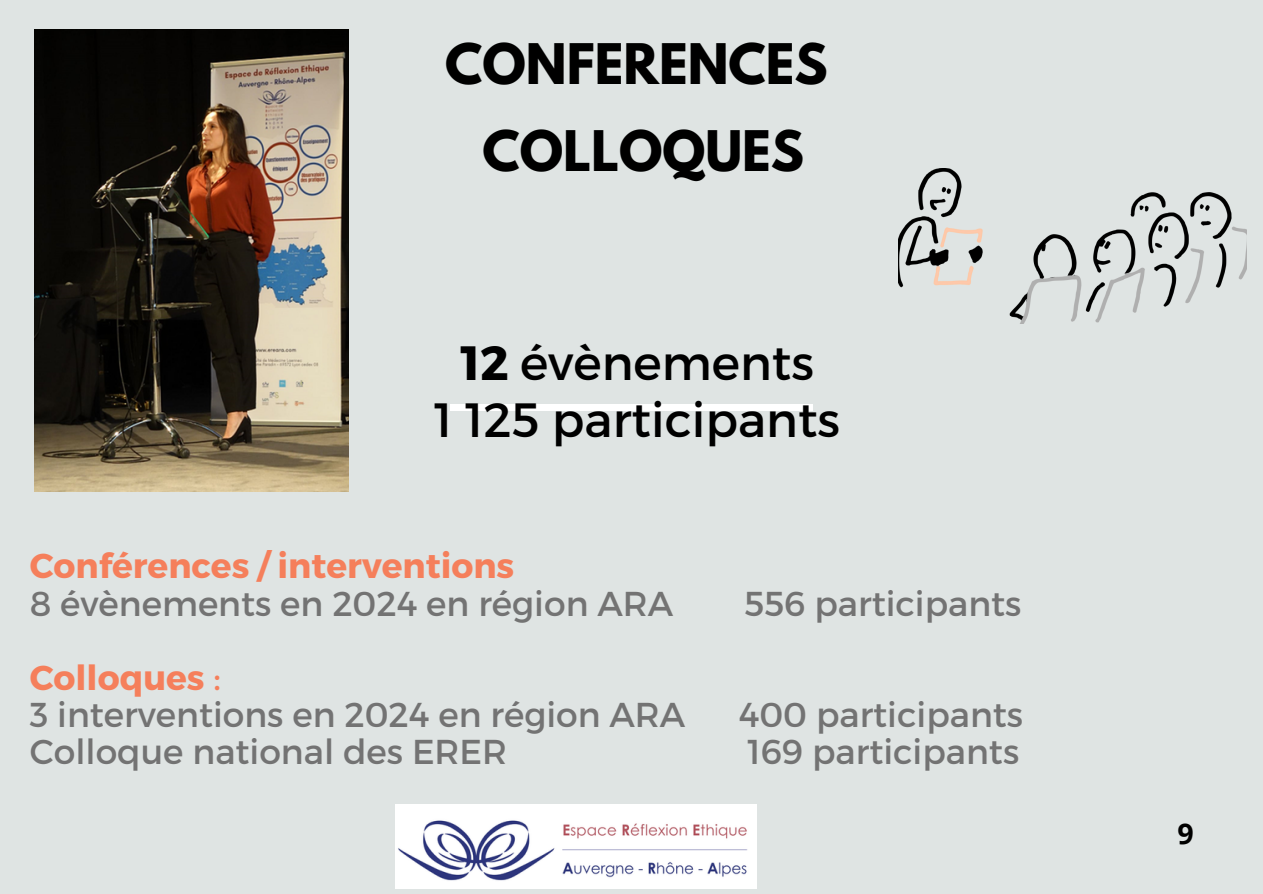
<style>
.page{position:relative;width:1263px;height:894px;background:#fff}
.page>*{position:absolute;margin:0;border:0;box-sizing:border-box;transform-origin:0 0}
.t1{font:700 49.5px/86.7px "League Spartan";color:#000;text-align:center}
.t2{font:48px/57.3px "Montserrat";color:#000;text-align:center}
.t3{font:34.5px "Montserrat";color:#737373}
.t4{font:700 34.5px "Montserrat";color:#f57f5b}
.t5{font:700 28.5px "Open Sans";color:#000}
.s1{font-weight:700}
.s2{font-weight:400}
</style>
<div class="page">
<div style="left:0;top:0;width:1263px;height:893px;background:#dfe4e3"></div>
<img style="left:899px;top:168px;width:347px;height:155px">
<div style="left:451px;top:404px;width:361px;height:6px;background:#fff"></div>
<img style="left:396px;top:804px;width:361px;height:84px">
<img style="left:34px;top:29px;width:314px;height:463px">
<p class="t1" style="left:445px;top:27px;width:384px">CONFERENCES<br>COLLOQUES</p>
<h1 class="t2" style="left:434px;top:331px;width:407px"><span class="s1">12</span> évènements<br>1 125 participants</h1>
<h2 class="t4" style="left:30px;top:543px;width:486px">Conférences / interventions</h2>
<p class="t3" style="left:30px;top:580px;width:645px">8 évènements en 2024 en région ARA</p>
<p class="t3" style="left:744px;top:580px;width:279px">556 participants</p>
<p class="t4" style="left:30px;top:655px;width:193px">Colloques <span class="s2">:</span></p>
<p class="t3" style="left:30px;top:692px;width:657px">3 interventions en 2024 en région ARA</p>
<p class="t3" style="left:739px;top:692px;width:286px">400 participants</p>
<p class="t3" style="left:30px;top:729px;width:479px">Colloque national des ERER</p>
<p class="t3" style="left:747px;top:729px;width:273px">169 participants</p>
<p class="t5" style="left:1177px;top:813px;width:18px">9</p>
</div>
